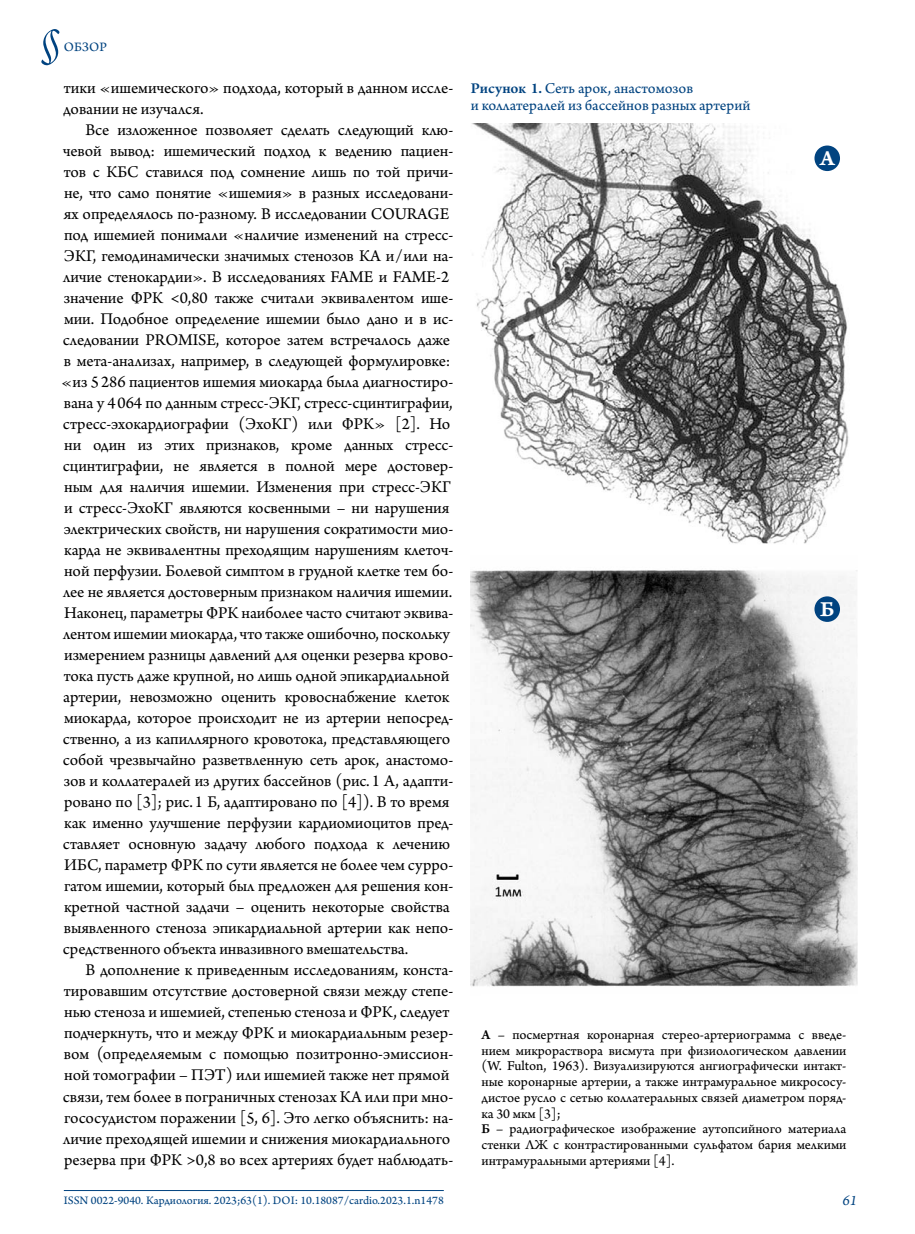
<style>
.page{position:relative;width:915px;height:1234px;background:#fff}
.page>*{position:absolute;margin:0;border:0;box-sizing:border-box;transform-origin:0 0}
.t1{font:54px "Arno Pro Light Italic Display";color:#004380}
.t2{font:22.5px "Arno Pro Smbd Caption";color:#fff}
.t3{font:17.25px/21px "Arno Pro";letter-spacing:-.005em;color:#000}
.t4{font:15.75px/17.2px "Arno Pro Sm Text";letter-spacing:-.005em;color:#004380}
.t5{font:15px "Arno Pro Italic Sm Text";color:#004380}
.t6{font:14.25px/15.8px "Arno Pro Sm Text";color:#000}
.t7{font:13.5px "Arno Pro Sm Text";letter-spacing:.01em;color:#004380}
.t8{font:12px "Arno Pro Sm Text";color:#004380}
.s1{font-family:"Arno Pro";font-weight:600}
</style>
<div class="page">
<hr style="left:64px;top:1189px;width:379px;height:1px;background:#004380">
<img style="left:473px;top:124px;width:376px;height:420px">
<div style="left:814px;top:145px;width:25px;height:26px;background:#004380;border-radius:50%"></div>
<img style="left:471px;top:570px;width:385px;height:417px">
<div style="left:814px;top:596px;width:25px;height:25px;background:#004380;border-radius:50%"></div>
<h1 class="t1" style="left:40px;top:12px;width:22px">§</h1>
<p class="t7" style="left:64px;top:39px;width:45px">ОБЗОР</p>
<p class="t3" style="left:63px;top:78px;width:391px">тики «ишемического» подхода, который в данном иссле‑ довании не изучался.</p>
<p class="t3" style="left:61px;top:120px;width:393px;text-indent:24px">Все изложенное позволяет сделать следующий клю‑ чевой вывод: ишемический подход к ведению пациен‑ тов с КБС ставился под сомнение лишь по той причи‑ не, что само понятие «ишемия» в разных исследовани‑ ях определялось по‑разному. В исследовании COURAGE под ишемией понимали «наличие изменений на стресс-ЭКГ, гемодинамически значимых стенозов КА и/или на‑ личие стенокардии». В исследованиях FAME и FAME-2 значение ФРК &lt;0,80 также считали эквивалентом ише‑ мии. Подобное определение ишемии было дано и в ис‑ следовании PROMISE, которое затем встречалось даже в мета-анализах, например, в следующей формулировке: «из 5286 пациентов ишемия миокарда была диагностиро‑ вана у 4064 по данным стресс-ЭКГ, стресс-сцинтиграфии, стресс-эхокардиографии (ЭхоКГ) или ФРК» [2]. Но ни один из этих признаков, кроме данных стресс&shy;сцинтиграфии, не является в полной мере достовер‑ ным для наличия ишемии. Изменения при стресс-ЭКГ и стресс-ЭхоКГ являются косвенными – ни нарушения электрических свойств, ни нарушения сократимости мио‑ карда не эквивалентны преходящим нарушениям клеточ‑ ной перфузии. Болевой симптом в грудной клетке тем бо‑ лее не является достоверным признаком наличия ишемии.<br>Наконец, параметры ФРК наиболее часто считают эквива‑ лентом ишемии миокарда, что также ошибочно, поскольку измерением разницы давлений для оценки резерва крово‑ тока пусть даже крупной, но лишь одной эпикардиальной артерии, невозможно оценить кровоснабжение клеток миокарда, которое происходит не из артерии непосред‑ ственно, а из капиллярного кровотока, представляющего собой чрезвычайно разветвленную сеть арок, анастомо‑ зов и коллатералей из других бассейнов (рис.1 А, адапти‑ ровано по [3]; рис.1 Б, адаптировано по [4]). В то время как именно улучшение перфузии кардиомиоцитов пред‑ ставляет основную задачу любого подхода к лечению ИБС, параметр ФРК по сути является не более чем сурро‑ гатом ишемии, который был предложен для решения кон‑ кретной частной задачи – оценить некоторые свойства выявленного стеноза эпикардиальной артерии как непо‑ средственного объекта инвазивного вмешательства.</p>
<p class="t3" style="left:63px;top:960px;width:391px;text-indent:23px">В дополнение к приведенным исследованиям, конста‑ тировавшим отсутствие достоверной связи между степе‑ нью стеноза и ишемией, степенью стеноза и ФРК, следует подчеркнуть, что и между ФРК и миокардиальным резер‑ вом (определяемым с помощью позитронно-эмиссион‑ ной томографии – ПЭТ) или ишемией также нет прямой связи, тем более в пограничных стенозах КА или при мно‑ гососудистом поражении [5, 6]. Это легко объяснить: на‑ личие преходящей ишемии и снижения миокардиального резерва при ФРК &gt;0,8 во всех артериях будет наблюдать‑</p>
<p class="t4" style="left:471px;top:80px;width:281px"><span class="s1">Рисунок 1.</span> Сеть арок, анастомозов<br>и коллатералей из бассейнов разных артерий</p>
<h2 class="t2" style="left:819px;top:144px;width:17px">А</h2>
<h2 class="t2" style="left:820px;top:596px;width:16px">Б</h2>
<p class="t6" style="left:481px;top:1027px;width:366px"><span class="s1">А</span> – посмертная коронарная стерео-артериограмма c введе&shy;нием микрораствора висмута при физиологическом давлении (W. Fulton, 1963). Визуализируются ангиографически интакт&shy;ные коронарные артерии, а также интрамуральное микрососу&shy;дистое русло с сетью коллатеральных связей диаметром поряд&shy;ка 30 мкм [3];<br><span class="s1">Б</span> – радиографическое изображение аутопсийного материала стенки ЛЖ с контрастированными сульфатом бария мелкими интрамуральными артериями [4].</p>
<p class="t8" style="left:64px;top:1192px;width:381px">ISSN 0022-9040. Кардиология. 2023;63(1). DOI: 10.18087/cardio.2023.1.n1478</p>
<p class="t5" style="left:842px;top:1190px;width:16px">61</p>
</div>
